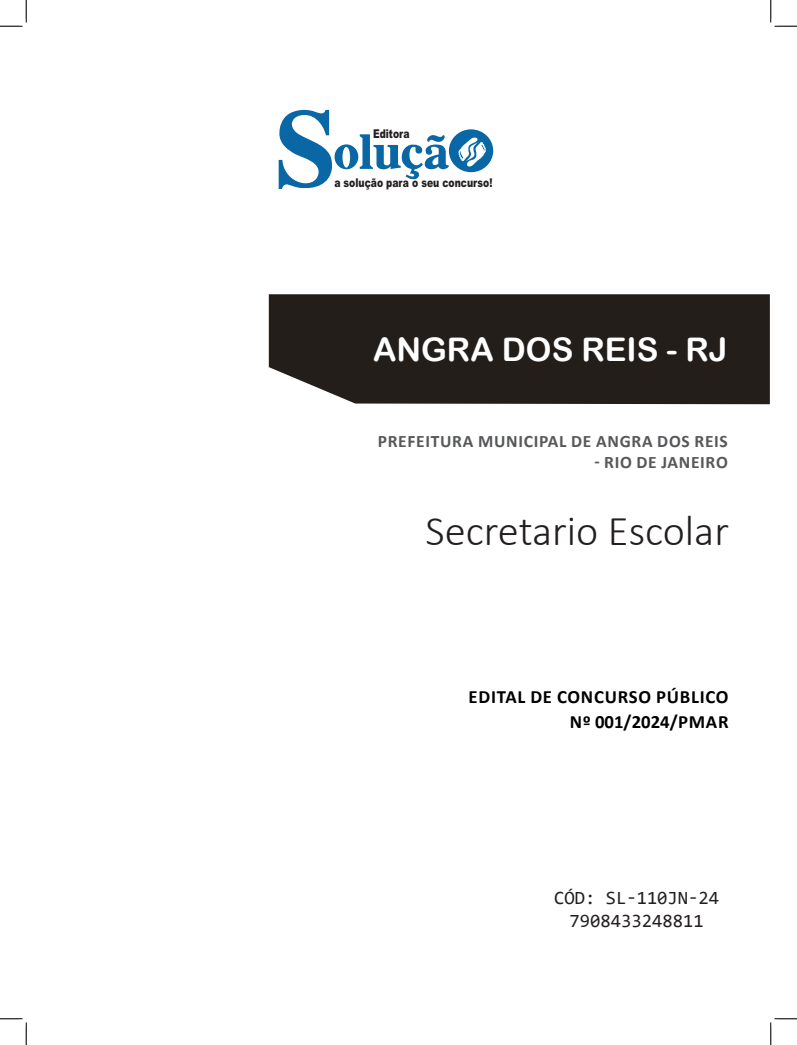
<style>
.page{position:relative;width:797px;height:1045px;background:#fff}
.page>*{position:absolute;margin:0;border:0;box-sizing:border-box;transform-origin:0 0}
.CARGO{font:300 42.5px "Calibri";color:#231f20}
.TÍTULO{font:32.5px "Arial Rounded MT Bold";color:#fff}
.SKU_CÓD{font:18.75px "Consolas";color:#231f20}
.EDITAL{font:700 18.75px "Calibri";letter-spacing:.04em;color:#000}
.EDITAL-2{font:700 18.75px "Calibri";color:#000}
.SUBTÍTULO{font:700 17.5px "Calibri";letter-spacing:.04em;color:#57585a}
.t1{font:900 12.12px "Arial";color:#231f20;scale:.76 1}
</style>
<div class="page">
<div style="left:269px;top:294px;width:500px;height:110px;background:#241e1b"></div>
<svg style="left:279px;top:110px;width:214px;height:79px"></svg>
<svg style="left:0;top:0;width:27px;height:27px"></svg>
<svg style="left:0;top:1018px;width:27px;height:27px"></svg>
<svg style="left:770px;top:0;width:27px;height:27px"></svg>
<svg style="left:770px;top:1018px;width:27px;height:27px"></svg>
<p class="t1" style="left:373px;top:125px;width:50px">Editora</p>
<p class="t1" style="left:334px;top:174px;width:210px">a solução para o seu concurso!</p>
<p class="TÍTULO" style="left:373px;top:330px;width:356px">ANGRA DOS REIS - RJ</p>
<p class="SUBTÍTULO" style="left:378px;top:429px;width:351px">PREFEITURA MUNICIPAL DE ANGRA DOS REIS</p>
<p class="SUBTÍTULO" style="left:594px;top:450px;width:135px">- RIO DE JANEIRO</p>
<p class="CARGO" style="left:425px;top:504px;width:305px">Secretario Escolar</p>
<p class="EDITAL" style="left:468px;top:683px;width:261px">EDITAL DE CONCURSO PÚBLICO</p>
<p class="EDITAL-2" style="left:570px;top:708px;width:160px">Nº 001/2024/PMAR</p>
<p class="SKU_CÓD" style="left:554px;top:885px;width:166px">CÓD: SL-110JN-24</p>
<p class="SKU_CÓD" style="left:569px;top:907px;width:136px">7908433248811</p>
</div>
